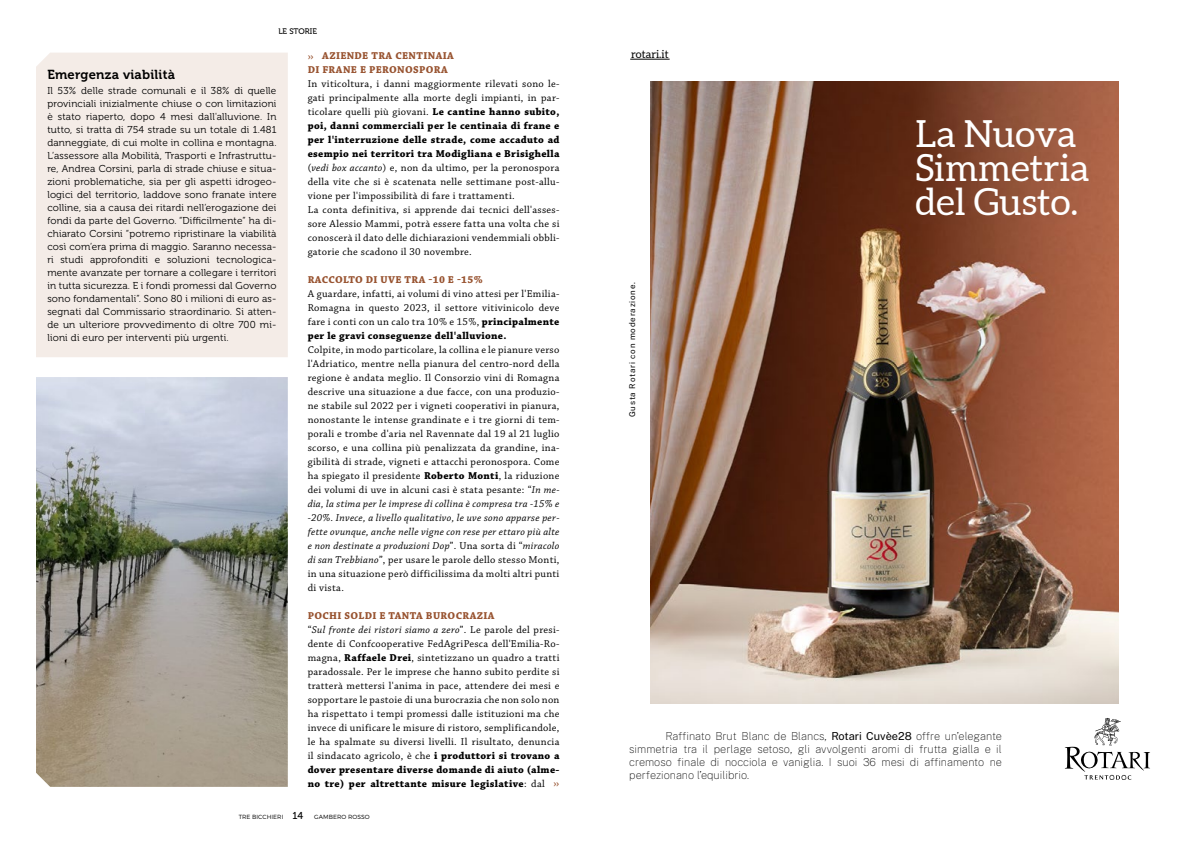
<style>
.page{position:relative;width:1191px;height:842px;background:#fff}
.page>*{position:absolute;margin:0;border:0;box-sizing:border-box;transform-origin:0 0}
.t1{font:37.3px/34.3px "Aleo";color:#fff}
.t2{font:13px "Museo 700";letter-spacing:.02em;color:#000}
.t3{font:12.5px "Chaparral Pro";color:#985330}
.t4{font:100 11px/13px "Public Sans";color:#000;text-align:justify}
.t5{font:11px "Aleo";color:#010202}
.t6{font:10.5px/14px "Chaparral Pro";letter-spacing:.03em;color:#000}
.t7{font:700 10.5px/14px "Chaparral Pro";letter-spacing:.03em;color:#985330}
.t8{font:10px/13px "Museo 300";letter-spacing:.02em;color:#000;text-align:justify}
.t9{font:8px "Public Sans";letter-spacing:.1em;color:#000}
.t10{font:8px "Museo 500";color:#000}
.t11{font:300 6px "Montserrat";letter-spacing:.01em;color:#000}
.s1{font-weight:700}
.s2{font-style:italic}
.s3{font-weight:700;color:#985330}
.s4{font-family:"Museo 500";font-weight:400;font-size:10px}
.s5{font-weight:400}
</style>
<div class="page">
<div style="left:36px;top:53px;width:252px;height:304px;background:#f4ece7"></div>
<img style="left:36px;top:377px;width:252px;height:410px">
<svg style="left:1064px;top:718px;width:86px;height:62px"></svg>
<img style="left:650px;top:81px;width:468px;height:622px">
<hr style="left:630px;top:59px;width:39px;height:1px;background:#010202">
<p class="t10" style="left:278px;top:27px;width:40px">LE STORIE</p>
<p class="t7" style="left:308px;top:49px;width:148px;text-indent:15px">AZIENDE TRA CENTINAIA<br>DI FRANE E PERONOSPORA</p>
<p class="t6" style="left:308px;top:77px;width:253px">In viticoltura, i danni maggiormente rilevati sono le&shy;gati principalmente alla morte degli impianti, in par&shy;ticolare quelli più giovani. <span class="s1">Le cantine hanno subito, poi, danni commerciali per le centinaia di frane e per l'interruzione delle strade, come accaduto ad esempio nei territori tra Modigliana e Brisighella </span>(<span class="s2">vedi box accanto</span>) e, non da ultimo, per la peronospora della vite che si è scatenata nelle settimane post-allu&shy;vione per l'impossibilità di fare i trattamenti.<br>La conta definitiva, si apprende dai tecnici dell'asses&shy;sore Alessio Mammi, potrà essere fatta una volta che si conoscerà il dato delle dichiarazioni vendemmiali obbli&shy;gatorie che scadono il 30 novembre.</p>
<p class="t7" style="left:308px;top:273px;width:176px">RACCOLTO DI UVE TRA -10 E -15%</p>
<p class="t6" style="left:308px;top:287px;width:253px;text-align:justify">A guardare, infatti, ai volumi di vino attesi per l'Emilia-Romagna in questo 2023, il settore vitivinicolo deve fare i conti con un calo tra 10% e 15%, <span class="s1">principalmente per le gravi conseguenze dell'alluvione.</span></p>
<p class="t6" style="left:308px;top:343px;width:253px;text-align:justify">Colpite, in modo particolare, la collina e le pianure verso l'Adriatico, mentre nella pianura del centro-nord della regione è andata meglio. Il Consorzio vini di Romagna descrive una situazione a due facce, con una produzio&shy;ne stabile sul 2022 per i vigneti cooperativi in pianura, nonostante le intense grandinate e i tre giorni di tem&shy;porali e trombe d'aria nel Ravennate dal 19 al 21 luglio scorso, e una collina più penalizzata da grandine, ina&shy;gibilità di strade, vigneti e attacchi peronospora. Come ha spiegato il presidente <span class="s1">Roberto Monti</span>, la riduzione dei volumi di uve in alcuni casi è stata pesante: “<span class="s2">In me&shy;dia, la stima per le imprese di collina è compresa tra -15% e -20%. Invece, a livello qualitativo, le uve sono apparse per&shy;fette ovunque, anche nelle vigne con rese per ettaro più alte e non destinate a produzioni Dop</span>”. Una sorta di “<span class="s2">miracolo di san Trebbiano</span>”, per usare le parole dello stesso Monti, in una situazione però difficilissima da molti altri punti di vista.</p>
<p class="t6" style="left:308px;top:609px;width:253px"><span class="s3">POCHI SOLDI E TANTA BUROCRAZIA<br></span>“<span class="s2">Sul fronte dei ristori siamo a zero</span>”. Le parole del presi&shy;dente di Confcooperative FedAgriPesca dell'Emilia-Ro&shy;magna, <span class="s1">Raffaele Drei</span>, sintetizzano un quadro a tratti paradossale. Per le imprese che hanno subito perdite si tratterà mettersi l'anima in pace, attendere dei mesi e sopportare le pastoie di una burocrazia che non solo non ha rispettato i tempi promessi dalle istituzioni ma che invece di unificare le misure di ristoro, semplificandole, le ha spalmate su diversi livelli. Il risultato, denuncia il sindacato agricolo, è che <span class="s1">i produttori si trovano a dover presentare diverse domande di aiuto (alme&shy;no tre) per altrettante misure legislative</span>: dal</p>
<p class="t3" style="left:308px;top:49px;width:8px">››</p>
<p class="t2" style="left:47px;top:67px;width:129px">Emergenza viabilità</p>
<p class="t8" style="left:47px;top:84px;width:231px">Il 53% delle strade comunali e il 38% di quelle provinciali inizialmente chiuse o con limitazioni è stato riaperto, dopo 4 mesi dall'alluvione. In tutto, si tratta di 754 strade su un totale di 1.481 danneggiate, di cui molte in collina e montagna.<br>L’assessore alla Mobilità, Trasporti e Infrastruttu&shy;re, Andrea Corsini, parla di strade chiuse e situa&shy;zioni problematiche, sia per gli aspetti idrogeo&shy;logici del territorio, laddove sono franate intere colline, sia a causa dei ritardi nell’erogazione dei fondi da parte del Governo. “Difficilmente” ha di&shy;chiarato Corsini “potremo ripristinare la viabilità così com’era prima di maggio. Saranno necessa&shy;ri studi approfonditi e soluzioni tecnologica&shy;mente avanzate per tornare a collegare i territori in tutta sicurezza. E i fondi promessi dal Governo sono fondamentali”. Sono 80 i milioni di euro as&shy;segnati dal Commissario straordinario. Si atten&shy;de un ulteriore provvedimento di oltre 700 mi&shy;lioni di euro per interventi più urgenti.</p>
<p class="t3" style="left:553px;top:776px;width:8px">››</p>
<p class="t11" style="left:239px;top:813px;width:133px">TRE BICCHIERI <span class="s4">14</span> GAMBERO ROSSO</p>
<p class="t5" style="left:631px;top:47px;width:39px">rotari.it</p>
<p class="t9" style="left:627px;top:417px;width:137px;rotate:-90deg">Gusta Rotari con moderazione.</p>
<h1 class="t1" style="left:915px;top:118px;width:176px">La Nuova<br>Simmetria del Gusto.</h1>
<p class="t4" style="left:629px;top:729px;width:374px;text-indent:36px">Raffinato Brut Blanc de Blancs, <span class="s5">Rotari Cuvèe28</span> offre un’elegante simmetria tra il perlage setoso, gli avvolgenti aromi di frutta gialla e il cremoso finale di nocciola e vaniglia. I suoi 36 mesi di affinamento ne perfezionano l’equilibrio.</p>
</div>
